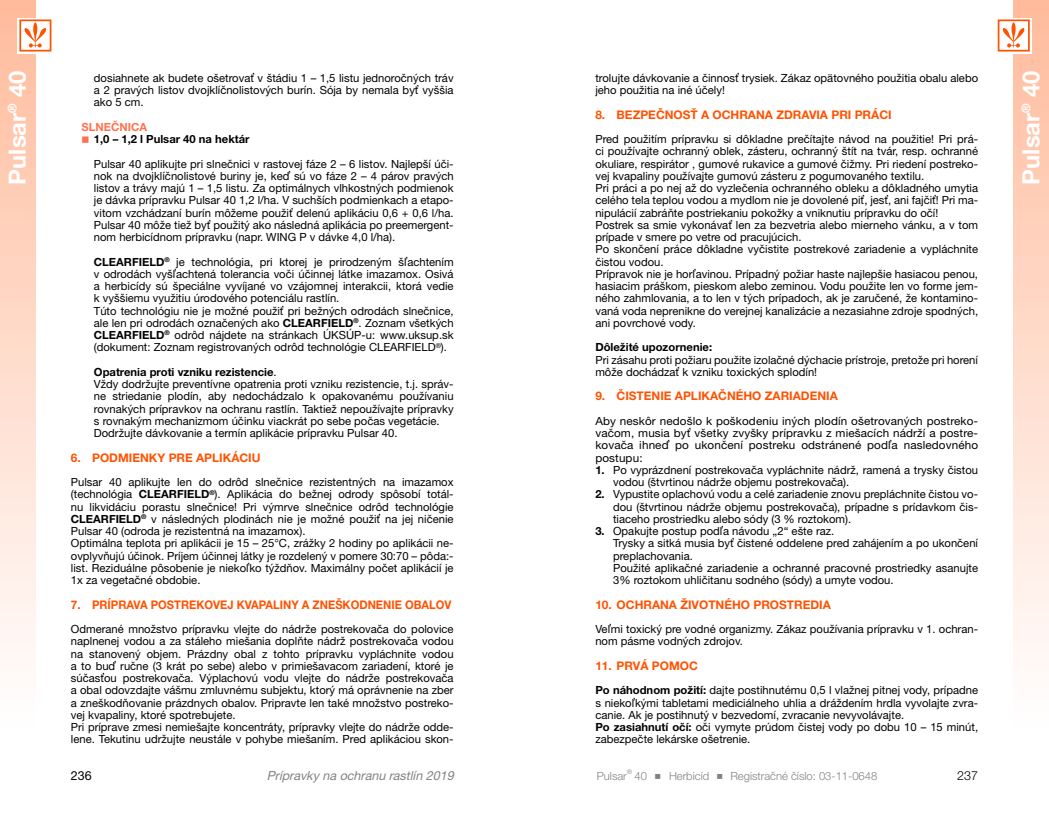
<style>
.page{position:relative;width:1049px;height:815px;background:#fff}
.page>*{position:absolute;margin:0;border:0;box-sizing:border-box;transform-origin:0 0}
.t1{font:700 23.75px "Helvetica Neue LT Pro";color:#fff}
.t2{font:italic 12.5px "Helvetica Lucia Neue";color:#808285}
.t3{font:12.5px "Helvetica Lucia Neue";color:#000}
.t4{font:300 12.5px "Helvetica Lucia Neue";color:#000}
.t5{font:700 11.88px "Helvetica Lucia Neue";color:#ff5200}
.t6{font:11.25px/12.2px "Helvetica Lucia Neue";color:#000}
.t7{font:11.25px/12.2px "Helvetica Lucia Neue";color:#000;text-align:justify;scale:1.04 1}
.t8{font:300 11.25px "Helvetica Lucia Neue";color:#808285}
.t9{font:700 11.25px "Helvetica Lucia Neue";color:#000}
.t10{font:700 11.25px "Helvetica Lucia Neue";color:#ff714e}
.s1{font-weight:700}
</style>
<div class="page">
<div style="left:1013px;top:0;width:36px;height:748px;background:linear-gradient(to bottom,#ffbc9e,#fff)"></div>
<div style="left:0;top:0;width:35px;height:748px;background:linear-gradient(to bottom,#ffbb9c,#fff)"></div>
<svg style="left:997px;top:18px;width:34px;height:35px"></svg>
<div style="left:998px;top:20px;width:31px;height:31px;background:#fff"></div>
<div style="left:998px;top:20px;width:32px;height:32px;border:2px solid #ff5200"></div>
<svg style="left:1002px;top:22px;width:23px;height:25px"></svg>
<div style="left:18px;top:18px;width:35px;height:35px;background:#ffb08c"></div>
<div style="left:20px;top:20px;width:31px;height:31px;background:#fff"></div>
<div style="left:19px;top:20px;width:32px;height:32px;border:2px solid #ff5200"></div>
<svg style="left:24px;top:22px;width:23px;height:25px"></svg>
<h1 class="t1" style="left:2px;top:185px;width:115px;rotate:-90deg">Pulsar® 40</h1>
<h1 class="t1" style="left:1016px;top:185px;width:115px;rotate:-90deg">Pulsar® 40</h1>
<p class="t6" style="left:94px;top:71px;width:361px;text-align:justify">dosiahnete ak budete ošetrovať v štádiu 1 – 1,5 listu jednoročných tráv a 2 pravých listov dvojklíčnolistových burín. Sója by nemala byť vyššia ako 5 cm.</p>
<p class="t10" style="left:82px;top:120px;width:67px">SLNEČNICA</p>
<p class="t9" style="left:94px;top:132px;width:157px">1,0 – 1,2 l Pulsar 40 na hektár</p>
<p class="t6" style="left:94px;top:157px;width:361px;text-align:justify">Pulsar 40 aplikujte pri slnečnici v rastovej fáze 2 – 6 listov. Najlepší úči&shy;nok na dvojklíčnolistové buriny je, keď sú vo fáze 2 – 4 párov pravých listov a trávy majú 1 – 1,5 listu. Za optimálnych vlhkostných podmienok je dávka prípravku Pulsar 40 1,2 l/ha. V suchších podmienkach a etapo&shy;vitom vzchádzaní burín môžeme použiť delenú aplikáciu 0,6 + 0,6 l/ha.<br>Pulsar 40 môže tiež byť použitý ako následná aplikácia po preemergent&shy;nom herbicídnom prípravku (napr. WING P v dávke 4,0 l/ha).</p>
<p class="t6" style="left:94px;top:255px;width:361px"><span class="s1">CLEARFIELD</span><sup>®</sup> je technológia, pri ktorej je prirodzeným šľachtením v odrodách vyšľachtená tolerancia voči účinnej látke imazamox. Osivá a herbicídy sú špeciálne vyvíjané vo vzájomnej interakcii, ktorá vedie k vyššiemu využitiu úrodového potenciálu rastlín.<br>Túto technológiu nie je možné použiť pri bežných odrodách slnečnice, ale len pri odrodách označených ako <span class="s1">CLEARFIELD</span><sup>®</sup>. Zoznam všetkých <span class="s1">CLEARFIELD</span><sup>®</sup> odrôd nájdete na stránkach ÚKSÚP-u: www.uksup.sk (dokument: Zoznam registrovaných odrôd technológie CLEARFIELD<sup>®</sup>).</p>
<p class="t6" style="left:94px;top:365px;width:361px"><span class="s1">Opatrenia proti vzniku rezistencie</span>.<br>Vždy dodržujte preventívne opatrenia proti vzniku rezistencie, t.j. správ&shy;ne striedanie plodín, aby nedochádzalo k opakovanému používaniu rovnakých prípravkov na ochranu rastlín. Taktiež nepoužívajte prípravky s rovnakým mechanizmom účinku viackrát po sebe počas vegetácie.<br>Dodržujte dávkovanie a termín aplikácie prípravku Pulsar 40.</p>
<p class="t5" style="left:71px;top:450px;width:191px">6. PODMIENKY PRE APLIKÁCIU</p>
<p class="t6" style="left:71px;top:476px;width:384px">Pulsar 40 aplikujte len do odrôd slnečnice rezistentných na imazamox (technológia <span class="s1">CLEARFIELD</span><sup>®</sup>). Aplikácia do bežnej odrody spôsobí totál&shy;nu likvidáciu porastu slnečnice! Pri výmrve slnečnice odrôd technológie <span class="s1">CLEARFIELD</span><sup>®</sup> v následných plodinách nie je možné použiť na jej ničenie Pulsar 40 (odroda je rezistentná na imazamox).<br>Optimálna teplota pri aplikácii je 15 – 25°C, zrážky 2 hodiny po aplikácii ne&shy;ovplyvňujú účinok. Príjem účinnej látky je rozdelený v pomere 30:70 – pôda:- list. Reziduálne pôsobenie je niekoľko týždňov. Maximálny počet aplikácií je 1x za vegetačné obdobie.</p>
<p class="t5" style="left:71px;top:597px;width:382px">7. PRÍPRAVA POSTREKOVEJ KVAPALINY A ZNEŠKODNENIE OBALOV</p>
<p class="t6" style="left:71px;top:623px;width:384px">Odmerané množstvo prípravku vlejte do nádrže postrekovača do polovice naplnenej vodou a za stáleho miešania doplňte nádrž postrekovača vodou na stanovený objem. Prázdny obal z tohto prípravku vypláchnite vodou a to buď ručne (3 krát po sebe) alebo v primiešavacom zariadení, ktoré je súčasťou postrekovača. Výplachovú vodu vlejte do nádrže postrekovača a obal odovzdajte vášmu zmluvnému subjektu, ktorý má oprávnenie na zber a zneškodňovanie prázdnych obalov. Pripravte len také množstvo postreko&shy;vej kvapaliny, ktoré spotrebujete.<br>Pri príprave zmesi nemiešajte koncentráty, prípravky vlejte do nádrže odde&shy;lene. Tekutinu udržujte neustále v pohybe miešaním. Pred aplikáciou skon-</p>
<p class="t6" style="left:595px;top:71px;width:384px">trolujte dávkovanie a činnosť trysiek. Zákaz opätovného použitia obalu alebo jeho použitia na iné účely!</p>
<p class="t5" style="left:595px;top:107px;width:298px">8. BEZPEČNOSŤ A OCHRANA ZDRAVIA PRI PRÁCI</p>
<p class="t6" style="left:595px;top:133px;width:384px">Pred použitím prípravku si dôkladne prečítajte návod na použitie! Pri prá&shy;ci používajte ochranný oblek, zásteru, ochranný štít na tvár, resp. ochranné okuliare, respirátor , gumové rukavice a gumové čižmy. Pri riedení postreko&shy;vej kvapaliny používajte gumovú zásteru z pogumovaného textilu.<br>Pri práci a po nej až do vyzlečenia ochranného obleku a dôkladného umytia celého tela teplou vodou a mydlom nie je dovolené piť, jesť, ani fajčiť! Pri ma&shy;nipulácií zabráňte postriekaniu pokožky a vniknutiu prípravku do očí!<br>Postrek sa smie vykonávať len za bezvetria alebo mierneho vánku, a v tom prípade v smere po vetre od pracujúcich.<br>Po skončení práce dôkladne vyčistite postrekové zariadenie a vypláchnite čistou vodou.<br>Prípravok nie je horľavinou. Prípadný požiar haste najlepšie hasiacou penou, hasiacim práškom, pieskom alebo zeminou. Vodu použite len vo forme jem&shy;ného zahmlovania, a to len v tých prípadoch, ak je zaručené, že kontamino&shy;vaná voda neprenikne do verejnej kanalizácie a nezasiahne zdroje spodných, ani povrchové vody.</p>
<p class="t9" style="left:595px;top:340px;width:118px">Dôležité upozornenie:</p>
<p class="t6" style="left:595px;top:353px;width:384px">Pri zásahu proti požiaru použite izolačné dýchacie prístroje, pretože pri horení môže dochádzať k vzniku toxických splodín!</p>
<p class="t5" style="left:595px;top:389px;width:244px">9. ČISTENIE APLIKAČNÉHO ZARIADENIA</p>
<p class="t7" style="left:595px;top:414px;width:369px">Aby neskôr nedošlo k poškodeniu iných plodín ošetrovaných postreko&shy;vačom, musia byť všetky zvyšky prípravku z miešacích nádrží a postre&shy;kovača ihneď po ukončení postreku odstránené podľa nasledovného postupu:</p>
<p class="t6" style="left:613px;top:463px;width:366px;text-indent:-18px"><span class="s1">1.</span> Po vyprázdnení postrekovača vypláchnite nádrž, ramená a trysky čistou vodou (štvrtinou nádrže objemu postrekovača).</p>
<p class="t6" style="left:613px;top:488px;width:366px;text-align:justify;text-indent:-18px"><span class="s1">2.</span> Vypustite oplachovú vodu a celé zariadenie znovu prepláchnite čistou vo&shy;dou (štvrtinou nádrže objemu postrekovača), prípadne s prídavkom čis&shy;tiaceho prostriedku alebo sódy (3 % roztokom).</p>
<p class="t6" style="left:613px;top:525px;width:366px;text-indent:-18px"><span class="s1">3.</span> Opakujte postup podľa návodu „2“ ešte raz.<br>Trysky a sitká musia byť čistené oddelene pred zahájením a po ukončení preplachovania.<br>Použité aplikačné zariadenie a ochranné pracovné prostriedky asanujte 3% roztokom uhličitanu sodného (sódy) a umyte vodou.</p>
<p class="t5" style="left:595px;top:597px;width:237px">10. OCHRANA ŽIVOTNÉHO PROSTREDIA</p>
<p class="t6" style="left:595px;top:623px;width:384px">Veľmi toxický pre vodné organizmy. Zákaz používania prípravku v 1. ochran&shy;nom pásme vodných zdrojov.</p>
<p class="t5" style="left:595px;top:658px;width:104px">11. PRVÁ POMOC</p>
<p class="t6" style="left:595px;top:684px;width:384px"><span class="s1">Po náhodnom požití:</span> dajte postihnutému 0,5 l vlažnej pitnej vody, prípadne s niekoľkými tabletami mediciálneho uhlia a dráždením hrdla vyvolajte zvra&shy;canie. Ak je postihnutý v bezvedomí, zvracanie nevyvolávajte.<br><span class="s1">Po zasiahnutí očí:</span> oči vymyte prúdom čistej vody po dobu 10 – 15 minút, zabezpečte lekárske ošetrenie.</p>
<p class="t3" style="left:71px;top:768px;width:22px">236</p>
<p class="t2" style="left:267px;top:768px;width:192px">Prípravky na ochranu rastlín 2019</p>
<p class="t8" style="left:597px;top:769px;width:282px">Pulsar® 40 Ĭ Herbicíd Ĭ Registračné číslo: 03-11-0648</p>
<p class="t4" style="left:957px;top:768px;width:22px">237</p>
</div>
